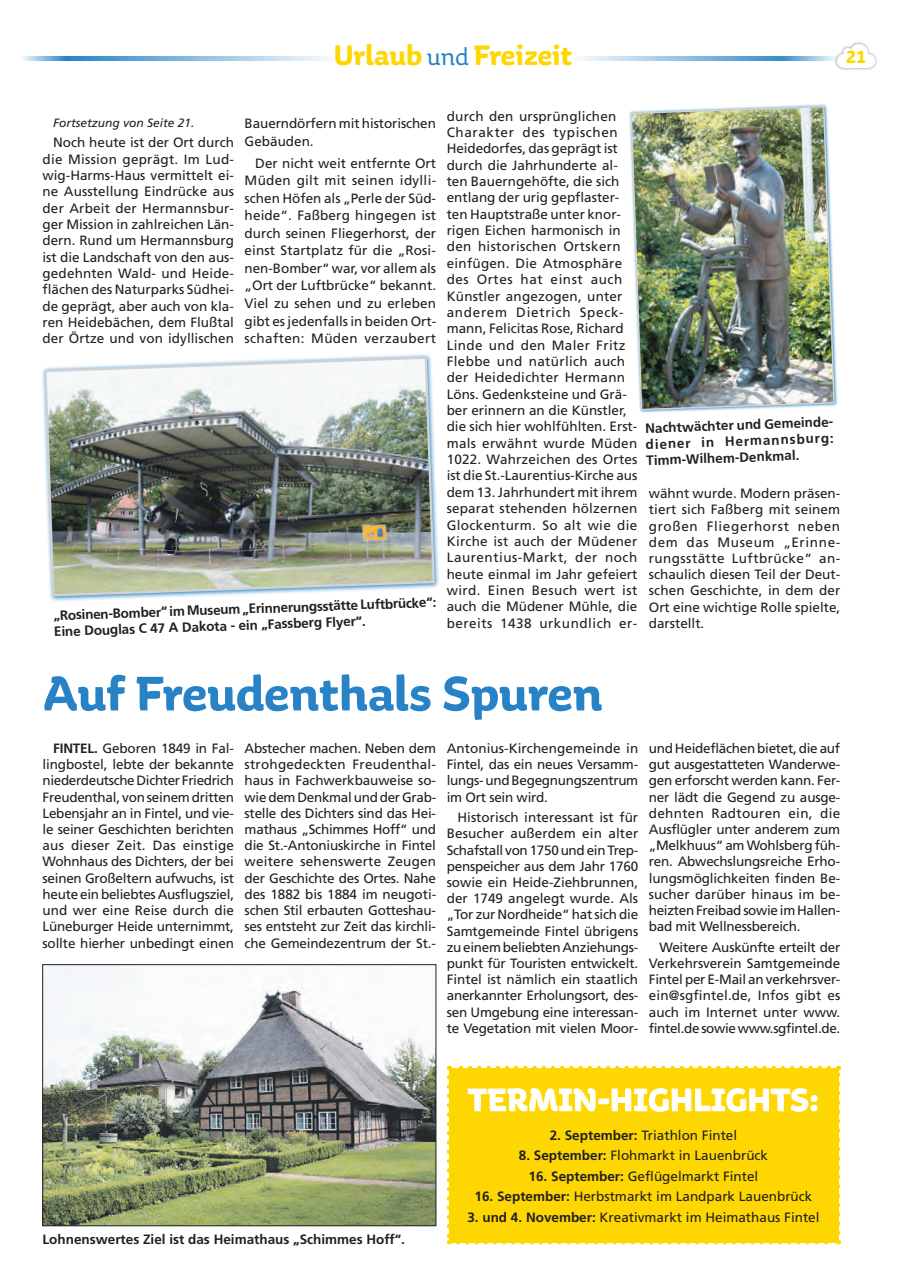
<style>
.page{position:relative;width:919px;height:1287px;background:#fff}
.page>*{position:absolute;margin:0;border:0;box-sizing:border-box;transform-origin:0 0}
.t1{font:700 51px "Aniuk";color:#2783c5}
.t2{font:700 33px "Aniuk";letter-spacing:.005em;color:#fff}
.t3{font:700 29.55px "Aniuk";color:#fed702}
.t4{font:700 19.5px "Aniuk";color:#fed702}
.t5{font:13.5px/16.2px "Frutiger";color:#231f20;text-align:justify}
.t6{font:700 13.5px/16.2px "Frutiger";color:#231f20}
.t7{font:italic 12px "Frutiger";color:#231f20}
.s1{font-weight:400;font-size:26.1px;color:#2783c5}
.s2{font-weight:700}
</style>
<div class="page">
<div style="left:833px;top:41px;width:45px;height:30px;background:#231f20;opacity:.42"></div>
<svg style="left:580px;top:44px;width:295px;height:24px"></svg>
<svg style="left:22px;top:56px;width:304px;height:5px;background:#8dbde0"></svg>
<div style="left:449px;top:1067px;width:389px;height:174px;background:#fed702"></div>
<svg style="left:467px;top:1088px;width:350px;height:23px"></svg>
<svg style="left:446px;top:1077px;width:5px;height:167px"></svg>
<svg style="left:458px;top:1239px;width:381px;height:5px"></svg>
<svg style="left:835px;top:1065px;width:5px;height:167px"></svg>
<svg style="left:449px;top:1065px;width:379px;height:3px"></svg>
<img style="left:45px;top:966px;width:389px;height:257px">
<div style="left:43px;top:964px;width:393px;height:261px;border:1px solid #231f20"></div>
<svg style="left:42px;top:354px;width:397px;height:247px"></svg>
<img style="left:43px;top:355px;width:393px;height:242px">
<img style="left:629px;top:105px;width:206px;height:306px">
<h3 class="t3" style="left:333px;top:37px;width:240px">Urlaub <span class="s1">und</span> Freizeit</h3>
<h3 class="t4" style="left:845px;top:45px;width:22px">21</h3>
<p class="t7" style="left:53px;top:116px;width:143px">Fortsetzung von Seite 21.</p>
<p class="t5" style="left:43px;top:134px;width:193px;text-indent:11px">Noch heute ist der Ort durch die Mission geprägt. Im Lud&shy;wig-Harms-Haus vermittelt ei&shy;ne Ausstellung Eindrücke aus der Arbeit der Hermannsbur&shy;ger Mission in zahlreichen Län&shy;dern. Rund um Hermannsburg ist die Landschaft von den aus&shy;gedehnten Wald- und Heide&shy;flächen des Naturparks Südhei&shy;de geprägt, aber auch von kla&shy;ren Heidebächen, dem Flußtal der Örtze und von idyllischen</p>
<p class="t5" style="left:244px;top:114px;width:193px;line-height:17.5px">Bauerndörfern mit historischen<br>Gebäuden.</p>
<p class="t5" style="left:244px;top:154px;width:193px;line-height:17.5px;text-indent:11px">Der nicht weit entfernte Ort Müden gilt mit seinen idylli&shy;schen Höfen als „Perle der Süd&shy;heide“. Faßberg hingegen ist durch seinen Fliegerhorst, der einst Startplatz für die „Rosi&shy;nen-Bomber“ war, vor allem als „Ort der Luftbrücke“ bekannt.<br>Viel zu sehen und zu erleben gibt es jedenfalls in beiden Ort&shy;schaften: Müden verzaubert</p>
<p class="t6" style="left:53px;top:607px;width:384px;rotate:-2deg">„Rosinen-Bomber“ im Museum „Erinnerungsstätte Luftbrücke“:<br>Eine Douglas C 47 A Dakota - ein „Fassberg Flyer“.</p>
<p class="t5" style="left:446px;top:108px;width:192px;text-align:left">durch den ursprünglichen<br>Charakter des typischen<br>Heidedorfes, das geprägt ist durch die Jahrhunderte al&shy;ten Bauerngehöfte, die sich entlang der urig gepflaster&shy;ten Hauptstraße unter knor&shy;rigen Eichen harmonisch in den historischen Ortskern einfügen. Die Atmosphäre des Ortes hat einst auch<br>Künstler angezogen, unter anderem Dietrich Speck&shy;mann, Felicitas Rose, Richard<br>Linde und den Maler Fritz<br>Flebbe und natürlich auch der Heidedichter Hermann<br>Löns. Gedenksteine und Grä&shy;ber erinnern an die Künstler, die sich hier wohlfühlten. Erst&shy;mals erwähnt wurde Müden<br>1022. Wahrzeichen des Ortes ist die St.-Laurentius-Kirche aus dem 13. Jahrhundert mit ihrem separat stehenden hölzernen<br>Glockenturm. So alt wie die<br>Kirche ist auch der Müdener<br>Laurentius-Markt, der noch heute einmal im Jahr gefeiert wird. Einen Besuch wert ist auch die Müdener Mühle, die bereits 1438 urkundlich er-</p>
<p class="t6" style="left:645px;top:420px;width:192px;rotate:-2deg">Nachtwächter und Gemeinde&shy;diener in Hermannsburg:<br>Timm-Wilhem-Denkmal.</p>
<p class="t5" style="left:648px;top:485px;width:193px">wähnt wurde. Modern präsen&shy;tiert sich Faßberg mit seinem großen Fliegerhorst neben dem das Museum „Erinne&shy;rungsstätte Luftbrücke“ an&shy;schaulich diesen Teil der Deut&shy;schen Geschichte, in dem der Ort eine wichtige Rolle spielte, darstellt.</p>
<h1 class="t1" style="left:43px;top:662px;width:561px">Auf Freudenthals Spuren</h1>
<p class="t5" style="left:43px;top:740px;width:193px;text-indent:11px"><span class="s2">FINTEL.</span> Geboren 1849 in Fal&shy;lingbostel, lebte der bekannte niederdeutsche Dichter Friedrich Freudenthal, von seinem dritten Lebensjahr an in Fintel, und vie&shy;le seiner Geschichten berichten aus dieser Zeit. Das einstige Wohnhaus des Dichters, der bei seinen Großeltern aufwuchs, ist heute ein beliebtes Ausflugsziel, und wer eine Reise durch die Lüneburger Heide unternimmt, sollte hierher unbedingt einen</p>
<p class="t5" style="left:244px;top:740px;width:193px">Abstecher machen. Neben dem strohgedeckten Freudenthal&shy;haus in Fachwerkbauweise so&shy;wie dem Denkmal und der Grab&shy;stelle des Dichters sind das Hei&shy;mathaus „Schimmes Hoff“ und die St.-Antoniuskirche in Fintel weitere sehenswerte Zeugen der Geschichte des Ortes. Nahe des 1882 bis 1884 im neugoti&shy;schen Stil erbauten Gotteshau&shy;ses entsteht zur Zeit das kirchli&shy;che Gemeindezentrum der St.-</p>
<p class="t5" style="left:446px;top:740px;width:193px">Antonius-Kirchengemeinde in Fintel, das ein neues Versamm&shy;lungs- und Begegnungszentrum im Ort sein wird.</p>
<p class="t5" style="left:446px;top:809px;width:193px;text-indent:11px">Historisch interessant ist für Besucher außerdem ein alter Schafstall von 1750 und ein Trep&shy;penspeicher aus dem Jahr 1760 sowie ein Heide-Ziehbrunnen, der 1749 angelegt wurde. Als „Tor zur Nordheide“ hat sich die Samtgemeinde Fintel übrigens zu einem beliebten Anziehungs&shy;punkt für Touristen entwickelt.<br>Fintel ist nämlich ein staatlich anerkannter Erholungsort, des&shy;sen Umgebung eine interessan&shy;te Vegetation mit vielen Moor-</p>
<p class="t5" style="left:648px;top:740px;width:193px">und Heideflächen bietet, die auf gut ausgestatteten Wanderwe&shy;gen erforscht werden kann. Fer&shy;ner lädt die Gegend zu ausge&shy;dehnten Radtouren ein, die Ausflügler unter anderem zum „Melkhuus“ am Wohlsberg füh&shy;ren. Abwechslungsreiche Erho&shy;lungsmöglichkeiten finden Be&shy;sucher darüber hinaus im be&shy;heizten Freibad sowie im Hallen&shy;bad mit Wellnessbereich.</p>
<p class="t5" style="left:648px;top:938px;width:193px;text-indent:11px">Weitere Auskünfte erteilt der Verkehrsverein Samtgemeinde Fintel per E-Mail an verkehrsver&shy;ein@sgfintel.de, Infos gibt es auch im Internet unter www. fintel.de sowie www.sgfintel.de.</p>
<p class="t6" style="left:43px;top:1231px;width:364px">Lohnenswertes Ziel ist das Heimathaus „Schimmes Hoff“.</p>
<h2 class="t2" style="left:468px;top:1079px;width:353px">TERMIN-HIGHLIGHTS:</h2>
<p class="t5" style="left:549px;top:1126px;width:189px"><span class="s2">2. September:</span> Triathlon Fintel</p>
<p class="t5" style="left:519px;top:1147px;width:251px"><span class="s2">8. September:</span> Flohmarkt in Lauenbrück</p>
<p class="t5" style="left:528px;top:1167px;width:231px"><span class="s2">16. September:</span> Geflügelmarkt Fintel</p>
<p class="t5" style="left:474px;top:1188px;width:339px"><span class="s2">16. September:</span> Herbstmarkt im Landpark Lauenbrück</p>
<p class="t5" style="left:467px;top:1208px;width:353px"><span class="s2">3. und 4. November:</span> Kreativmarkt im Heimathaus Fintel</p>
</div>
